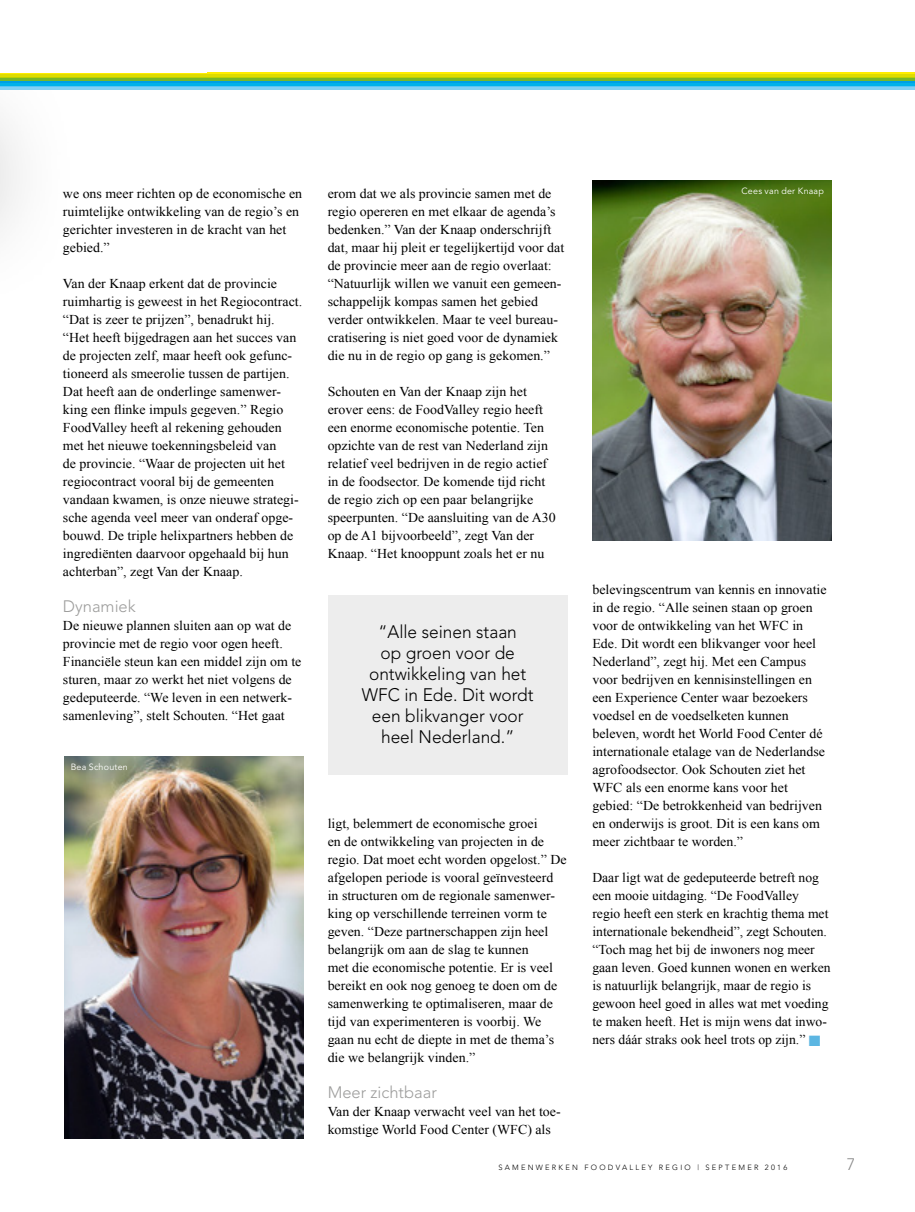
<style>
.page{position:relative;width:915px;height:1212px;background:#fff}
.page>*{position:absolute;margin:0;border:0;box-sizing:border-box;transform-origin:0 0}
.t1{font:300 18px/21px "Avenir";color:#000;text-align:center;scale:.96 1}
.t2{font:300 16.5px "Avenir";color:#9d9d9c}
.t3{font:300 16.5px "Avenir";color:#878787}
.t4{font:13.5px/18px "Times New Roman";color:#000}
.t5{font:9px "Avenir";letter-spacing:.025em;color:#fff}
.t6{font:300 7.5px "Avenir";letter-spacing:.3em;color:#000}
.s1{color:#5cb6e2}
</style>
<div class="page">
<div style="left:328px;top:595px;width:239px;height:179px;background:#ededed"></div>
<hr style="left:0;top:72px;width:914px;height:2px;background:#ffed00">
<hr style="left:0;top:81px;width:914px;height:2px;background:#009fe3">
<hr style="left:0;top:76px;width:914px;height:3px;background:#bccf00">
<hr style="left:0;top:86px;width:914px;height:2px;background:#5bc5f2">
<hr style="left:0;top:74px;width:914px;height:2px;background:#dedc00">
<hr style="left:0;top:83px;width:914px;height:3px;background:#00b1eb">
<hr style="left:0;top:79px;width:914px;height:2px;background:#76b82a">
<hr style="left:0;top:88px;width:914px;height:2px;background:#83d0f5">
<img style="left:64px;top:756px;width:239px;height:383px">
<img style="left:592px;top:180px;width:239px;height:360px">
<p class="t4" style="left:63px;top:184px;width:241px">we ons meer richten op de economische en ruimtelijke ontwikkeling van de regio’s en gerichter investeren in de kracht van het gebied.”</p>
<p class="t4" style="left:63px;top:274px;width:240px">Van der Knaap erkent dat de provincie ruimhartig is geweest in het Regiocontract. “Dat is zeer te prijzen”, benadrukt hij. “Het heeft bijgedragen aan het succes van de projecten zelf, maar heeft ook gefunc&shy;tioneerd als smeerolie tussen de partijen.<br>Dat heeft aan de onderlinge samenwer&shy;king een flinke impuls gegeven.” Regio FoodValley heeft al rekening gehouden met het nieuwe toekenningsbeleid van<br>de provincie. “Waar de projecten uit het regiocontract vooral bij de gemeenten vandaan kwamen, is onze nieuwe strategi&shy;sche agenda veel meer van onderaf opge&shy;bouwd. De triple helixpartners hebben de ingrediënten daarvoor opgehaald bij hun achterban”, zegt Van der Knaap.</p>
<p class="t2" style="left:63px;top:597px;width:74px">Dynamiek</p>
<p class="t4" style="left:63px;top:616px;width:240px">De nieuwe plannen sluiten aan op wat de provincie met de regio voor ogen heeft.<br>Financiële steun kan een middel zijn om te sturen, maar zo werkt het niet volgens de gedeputeerde. “We leven in een netwerk&shy;samenleving”, stelt Schouten. “Het gaat</p>
<p class="t5" style="left:71px;top:762px;width:58px">Bea Schouten</p>
<p class="t4" style="left:327px;top:184px;width:238px">erom dat we als provincie samen met de regio opereren en met elkaar de agenda’s bedenken.” Van der Knaap onderschrijft dat, maar hij pleit er tegelijkertijd voor dat de provincie meer aan de regio overlaat: “Natuurlijk willen we vanuit een gemeen&shy;schappelijk kompas samen het gebied verder ontwikkelen. Maar te veel bureau&shy;cratisering is niet goed voor de dynamiek die nu in de regio op gang is gekomen.”</p>
<p class="t4" style="left:327px;top:382px;width:229px">Schouten en Van der Knaap zijn het erover eens: de FoodValley regio heeft een enorme economische potentie. Ten opzichte van de rest van Nederland zijn relatief veel bedrijven in de regio actief in de foodsector. De komende tijd richt de regio zich op een paar belangrijke speerpunten. “De aansluiting van de A30 op de A1 bijvoorbeeld”, zegt Van der Knaap. “Het knooppunt zoals het er nu</p>
<h1 class="t1" style="left:362px;top:622px;width:180px">“Alle seinen staan<br>op groen voor de ontwikkeling van het<br>WFC in Ede. Dit wordt een blikvanger voor heel Nederland.”</h1>
<p class="t4" style="left:327px;top:814px;width:240px">ligt, belemmert de economische groei<br>en de ontwikkeling van projecten in de regio. Dat moet echt worden opgelost.” De afgelopen periode is vooral geïnvesteerd in structuren om de regionale samenwer&shy;king op verschillende terreinen vorm te geven. “Deze partnerschappen zijn heel belangrijk om aan de slag te kunnen<br>met die economische potentie. Er is veel bereikt en ook nog genoeg te doen om de samenwerking te optimaliseren, maar de tijd van experimenteren is voorbij. We gaan nu echt de diepte in met de thema’s die we belangrijk vinden.”</p>
<p class="t2" style="left:327px;top:1083px;width:111px">Meer zichtbaar</p>
<p class="t4" style="left:327px;top:1102px;width:234px">Van der Knaap verwacht veel van het toe&shy;komstige World Food Center (WFC) als</p>
<p class="t5" style="left:741px;top:185px;width:84px">Cees van der Knaap</p>
<p class="t4" style="left:592px;top:580px;width:236px">belevingscentrum van kennis en innovatie in de regio. “Alle seinen staan op groen voor de ontwikkeling van het WFC in Ede. Dit wordt een blikvanger voor heel Nederland”, zegt hij. Met een Campus voor bedrijven en kennisinstellingen en een Experience Center waar bezoekers voedsel en de voedselketen kunnen beleven, wordt het World Food Center dé internationale etalage van de Nederlandse agrofoodsector. Ook Schouten ziet het WFC als een enorme kans voor het gebied: “De betrokkenheid van bedrijven en onderwijs is groot. Dit is een kans om meer zichtbaar te worden.”</p>
<p class="t4" style="left:592px;top:868px;width:240px">Daar ligt wat de gedeputeerde betreft nog een mooie uitdaging. “De FoodValley<br>regio heeft een sterk en krachtig thema met internationale bekendheid”, zegt Schouten. “Toch mag het bij de inwoners nog meer gaan leven. Goed kunnen wonen en werken is natuurlijk belangrijk, maar de regio is gewoon heel goed in alles wat met voeding te maken heeft. Het is mijn wens dat inwo&shy;ners dáár straks ook heel trots op zijn.” <span class="s1">■</span></p>
<p class="t6" style="left:498px;top:1163px;width:290px">SAMENWERKEN FOODVALLEY REGIO | SEPTEMER 2016</p>
<p class="t3" style="left:846px;top:1155px;width:10px">7</p>
</div>
